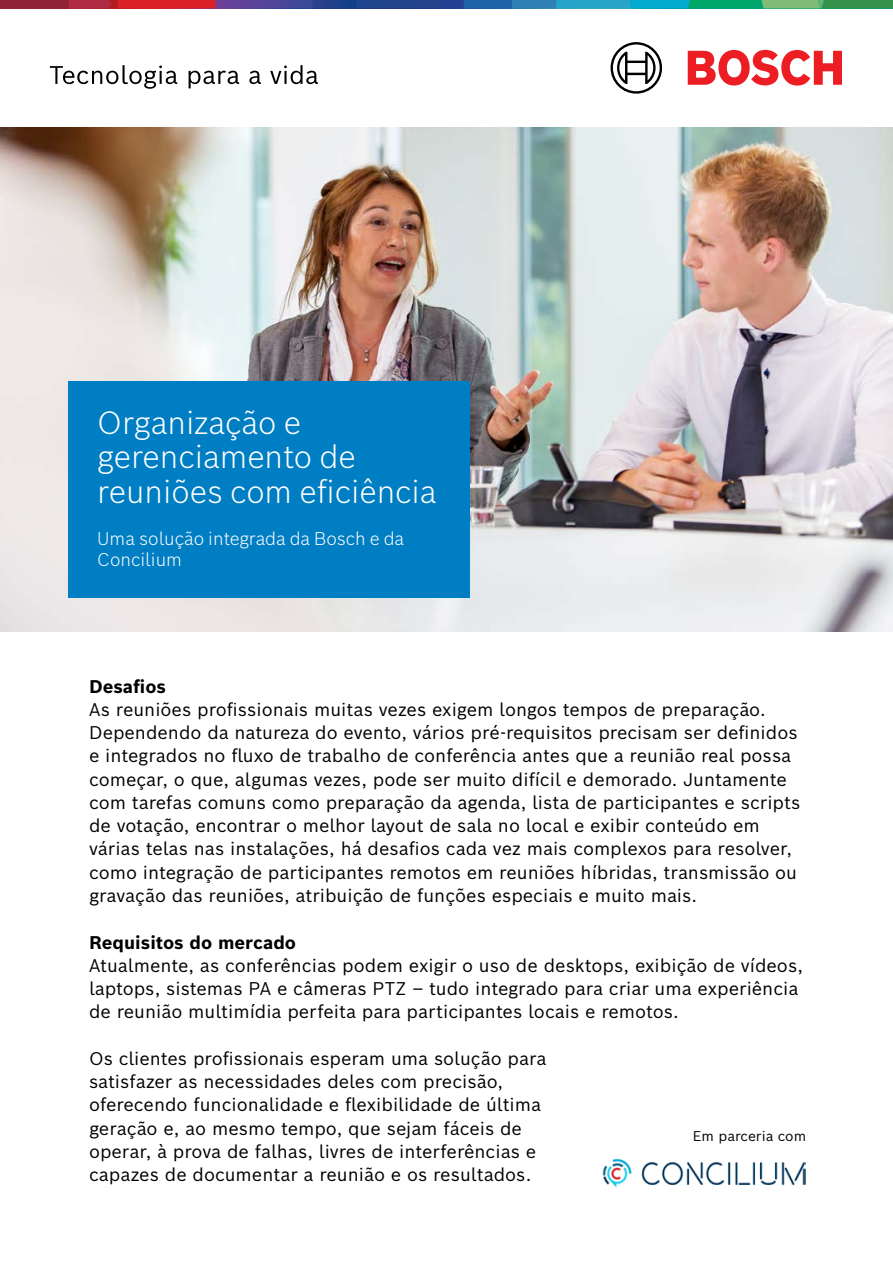
<style>
.page{position:relative;width:893px;height:1263px;background:#fff}
.page>*{position:absolute;margin:0;border:0;box-sizing:border-box;transform-origin:0 0}
.t1{font:300 31.5px/34.5px "Bosch Sans";color:#fff}
.t2{font:18px/23.2px "Bosch Sans";color:#000}
.t3{font:300 18px/21px "Bosch Sans";color:#fff}
.t4{font:700 18px "Bosch Sans";color:#000}
.t5{font:13.8px "Bosch Sans";color:#000}
</style>
<div class="page">
<img style="left:0;top:127px;width:893px;height:504px">
<div style="left:68px;top:381px;width:402px;height:216px;background:#007ec3"></div>
<img style="left:603px;top:1158px;width:202px;height:30px">
<div style="left:0;top:0;width:69px;height:9px;background:#902336"></div>
<svg style="left:69px;top:0;width:824px;height:9px"></svg>
<svg style="left:50px;top:65px;width:127px;height:24px"></svg>
<svg style="left:189px;top:71px;width:50px;height:17px"></svg>
<svg style="left:249px;top:71px;width:12px;height:13px"></svg>
<svg style="left:270px;top:65px;width:48px;height:19px"></svg>
<svg style="left:688px;top:50px;width:154px;height:36px"></svg>
<svg style="left:610px;top:42px;width:52px;height:52px"></svg>
<h1 class="t1" style="left:97px;top:404px;width:341px">Organização e gerenciamento de reuniões com eficiência</h1>
<p class="t3" style="left:97px;top:527px;width:308px">Uma solução integrada da Bosch e da<br>Concilium</p>
<p class="t4" style="left:89px;top:674px;width:79px">Desafios</p>
<p class="t2" style="left:89px;top:697px;width:713px">As reuniões profissionais muitas vezes exigem longos tempos de preparação.<br>Dependendo da natureza do evento, vários pré-requisitos precisam ser definidos e integrados no fluxo de trabalho de conferência antes que a reunião real possa começar, o que, algumas vezes, pode ser muito difícil e demorado. Juntamente com tarefas comuns como preparação da agenda, lista de participantes e scripts de votação, encontrar o melhor layout de sala no local e exibir conteúdo em várias telas nas instalações, há desafios cada vez mais complexos para resolver, como integração de participantes remotos em reuniões híbridas, transmissão ou gravação das reuniões, atribuição de funções especiais e muito mais.</p>
<p class="t4" style="left:89px;top:930px;width:209px">Requisitos do mercado</p>
<p class="t2" style="left:89px;top:953px;width:716px">Atualmente, as conferências podem exigir o uso de desktops, exibição de vídeos, laptops, sistemas PA e câmeras PTZ – tudo integrado para criar uma experiência de reunião multimídia perfeita para participantes locais e remotos.</p>
<p class="t2" style="left:89px;top:1046px;width:459px">Os clientes profissionais esperam uma solução para satisfazer as necessidades deles com precisão, oferecendo funcionalidade e flexibilidade de última geração e, ao mesmo tempo, que sejam fáceis de operar, à prova de falhas, livres de interferências e capazes de documentar a reunião e os resultados.</p>
<p class="t5" style="left:693px;top:1126px;width:115px">Em parceria com</p>
</div>
